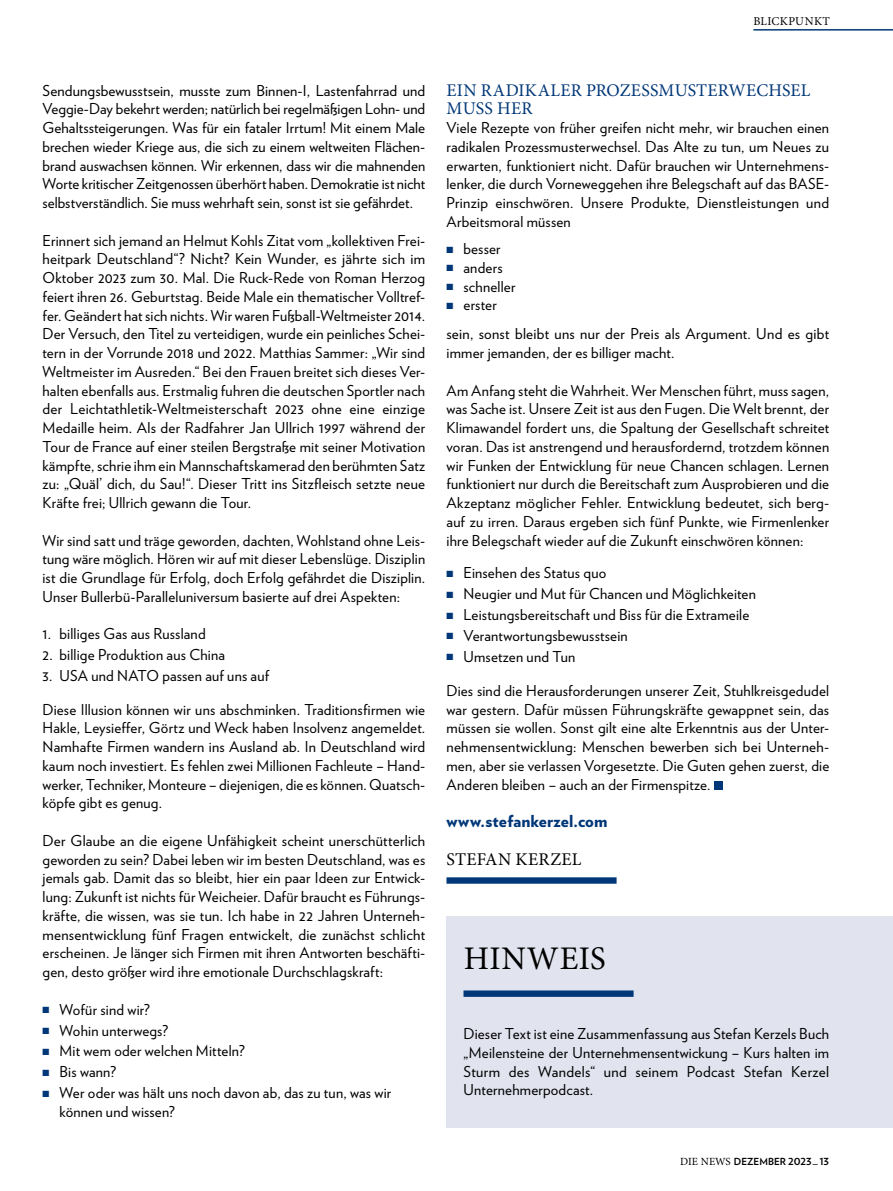
<style>
.page{position:relative;width:893px;height:1191px;background:#fff}
.page>*{position:absolute;margin:0;border:0;box-sizing:border-box;transform-origin:0 0}
.t1{font:33px "Minion Pro";letter-spacing:.02em;color:#000}
.t2{font:17.85px/18.8px "Minion Pro";letter-spacing:.01em;color:#003778}
.t3{font:17.85px "Minion Pro";letter-spacing:.01em;color:#000}
.t4{font:900 16.5px "Verlag";letter-spacing:.01em;color:#003778}
.t5{font:15px/18.8px "Verlag";letter-spacing:.01em;color:#000;text-align:justify}
.t6{font:12px "Minion Pro";letter-spacing:.03em;color:#000}
.t7{font:700 9.75px "Verlag";color:#000}
.s1{color:#003778}
.s2{font-family:"Minion Pro";font-weight:400;font-size:10.95px}
</style>
<div class="page">
<hr style="left:753px;top:29px;width:140px;height:2px;background:#003778">
<div style="left:714px;top:781px;width:9px;height:8px;background:#003778"></div>
<svg style="left:446px;top:877px;width:171px;height:6px"></svg>
<div style="left:446px;top:916px;width:447px;height:211px;background:#e1e3ef"></div>
<svg style="left:463px;top:990px;width:171px;height:6px"></svg>
<p class="t6" style="left:753px;top:13px;width:78px">BLICKPUNKT</p>
<p class="t5" style="left:43px;top:80px;width:384px">Sendungsbewusstsein, musste zum Binnen-I, Lastenfahrrad und Veggie-Day bekehrt werden; natürlich bei regelmäßigen Lohn- und Gehaltssteigerungen. Was für ein fataler Irrtum! Mit einem Male brechen wieder Kriege aus, die sich zu einem weltweiten Flächen&shy;brand auswachsen können. Wir erkennen, dass wir die mahnenden Worte kritischer Zeitgenossen überhört haben. Demokratie ist nicht selbstverständlich. Sie muss wehrhaft sein, sonst ist sie gefährdet.</p>
<p class="t5" style="left:43px;top:230px;width:384px">Erinnert sich jemand an Helmut Kohls Zitat vom „kollektiven Frei&shy;heitpark Deutschland“? Nicht? Kein Wunder, es jährte sich im Oktober 2023 zum 30. Mal. Die Ruck-Rede von Roman Herzog feiert ihren 26. Geburtstag. Beide Male ein thematischer Volltref&shy;fer. Geändert hat sich nichts. Wir waren Fußball-Weltmeister 2014.<br>Der Versuch, den Titel zu verteidigen, wurde ein peinliches Schei&shy;tern in der Vorrunde 2018 und 2022. Matthias Sammer: „Wir sind Weltmeister im Ausreden.“ Bei den Frauen breitet sich dieses Ver&shy;halten ebenfalls aus. Erstmalig fuhren die deutschen Sportler nach der Leichtathletik-Weltmeisterschaft 2023 ohne eine einzige Medaille heim. Als der Radfahrer Jan Ullrich 1997 während der Tour de France auf einer steilen Bergstraße mit seiner Motivation kämpfte, schrie ihm ein Mannschaftskamerad den berühmten Satz zu: „Quäl’ dich, du Sau!“. Dieser Tritt ins Sitzfleisch setzte neue Kräfte frei; Ullrich gewann die Tour.</p>
<p class="t5" style="left:43px;top:530px;width:384px">Wir sind satt und träge geworden, dachten, Wohlstand ohne Leis&shy;tung wäre möglich. Hören wir auf mit dieser Lebenslüge. Disziplin ist die Grundlage für Erfolg, doch Erfolg gefährdet die Disziplin.<br>Unser Bullerbü-Paralleluniversum basierte auf drei Aspekten:</p>
<p class="t5" style="left:43px;top:624px;width:165px">1. billiges Gas aus Russland</p>
<p class="t5" style="left:43px;top:645px;width:184px">2. billige Produktion aus China</p>
<p class="t5" style="left:43px;top:665px;width:228px">3. USA und NATO passen auf uns auf</p>
<p class="t5" style="left:43px;top:699px;width:384px">Diese Illusion können wir uns abschminken. Traditionsfirmen wie Hakle, Leysieffer, Görtz und Weck haben Insolvenz angemeldet.<br>Namhafte Firmen wandern ins Ausland ab. In Deutschland wird kaum noch investiert. Es fehlen zwei Millionen Fachleute – Hand&shy;werker, Techniker, Monteure – diejenigen, die es können. Quatsch&shy;köpfe gibt es genug.</p>
<p class="t5" style="left:43px;top:830px;width:384px">Der Glaube an die eigene Unfähigkeit scheint unerschütterlich geworden zu sein? Dabei leben wir im besten Deutschland, was es jemals gab. Damit das so bleibt, hier ein paar Ideen zur Entwick&shy;lung: Zukunft ist nichts für Weicheier. Dafür braucht es Führungs&shy;kräfte, die wissen, was sie tun. Ich habe in 22 Jahren Unterneh&shy;mensentwicklung fünf Fragen entwickelt, die zunächst schlicht erscheinen. Je länger sich Firmen mit ihren Antworten beschäfti&shy;gen, desto größer wird ihre emotionale Durchschlagskraft:</p>
<p class="t5" style="left:43px;top:999px;width:109px"><span class="s1">■</span> Wofür sind wir?</p>
<p class="t5" style="left:43px;top:1020px;width:127px"><span class="s1">■</span> Wohin unterwegs?</p>
<p class="t5" style="left:43px;top:1040px;width:204px"><span class="s1">■</span> Mit wem oder welchen Mitteln?</p>
<p class="t5" style="left:43px;top:1061px;width:75px"><span class="s1">■</span> Bis wann?</p>
<p class="t5" style="left:60px;top:1082px;width:333px;text-indent:-17px"><span class="s1">■</span> Wer oder was hält uns noch davon ab, das zu tun, was wir können und wissen?</p>
<p class="t2" style="left:447px;top:81px;width:365px">EIN RADIKALER -PROZESSMUSTERWECHSEL<br>MUSS HER</p>
<p class="t5" style="left:446px;top:117px;width:384px">Viele Rezepte von früher greifen nicht mehr, wir brauchen einen radikalen Prozessmusterwechsel. Das Alte zu tun, um Neues zu erwarten, funktioniert nicht. Dafür brauchen wir Unternehmens&shy;lenker, die durch Vorneweggehen ihre Belegschaft auf das BASE-Prinzip einschwören. Unsere Produkte, Dienstleistungen und Arbeitsmoral müssen</p>
<p class="t5" style="left:446px;top:238px;width:56px"><span class="s1">■</span> besser</p>
<p class="t5" style="left:446px;top:257px;width:58px"><span class="s1">■</span> anders</p>
<p class="t5" style="left:446px;top:276px;width:70px"><span class="s1">■</span> schneller</p>
<p class="t5" style="left:446px;top:290px;width:384px;line-height:29px"><span class="s1">■</span> erster<br>sein, sonst bleibt uns nur der Preis als Argument. Und es gibt</p>
<p class="t5" style="left:446px;top:342px;width:229px">immer jemanden, der es billiger macht.</p>
<p class="t5" style="left:446px;top:380px;width:384px">Am Anfang steht die Wahrheit. Wer Menschen führt, muss sagen, was Sache ist. Unsere Zeit ist aus den Fugen. Die Welt brennt, der Klimawandel fordert uns, die Spaltung der Gesellschaft schreitet voran. Das ist anstrengend und herausfordernd, trotzdem können wir Funken der Entwicklung für neue Chancen schlagen. Lernen funktioniert nur durch die Bereitschaft zum Ausprobieren und die Akzeptanz möglicher Fehler. Entwicklung bedeutet, sich berg&shy;auf zu irren. Daraus ergeben sich fünf Punkte, wie Firmenlenker ihre Belegschaft wieder auf die Zukunft einschwören können:</p>
<p class="t5" style="left:446px;top:563px;width:161px"><span class="s1">■</span> Einsehen des Status quo</p>
<p class="t5" style="left:446px;top:583px;width:311px"><span class="s1">■</span> Neugier und Mut für Chancen und Möglichkeiten</p>
<p class="t5" style="left:446px;top:604px;width:304px"><span class="s1">■</span> Leistungsbereitschaft und Biss für die Extrameile</p>
<p class="t5" style="left:446px;top:625px;width:183px"><span class="s1">■</span> Verantwortungsbewusstsein</p>
<p class="t5" style="left:446px;top:646px;width:130px"><span class="s1">■</span> Umsetzen und Tun</p>
<p class="t5" style="left:446px;top:680px;width:384px">Dies sind die Herausforderungen unserer Zeit, Stuhlkreisgedudel war gestern. Dafür müssen Führungskräfte gewappnet sein, das müssen sie wollen. Sonst gilt eine alte Erkenntnis aus der Unter&shy;nehmensentwicklung: Menschen bewerben sich bei Unterneh&shy;men, aber sie verlassen Vorgesetzte. Die Guten gehen zuerst, die Anderen bleiben – auch an der Firmenspitze.</p>
<p class="t4" style="left:446px;top:807px;width:162px">www.stefankerzel.com</p>
<p class="t3" style="left:447px;top:847px;width:136px">STEFAN KERZEL</p>
<h1 class="t1" style="left:464px;top:936px;width:143px">HINWEIS</h1>
<p class="t5" style="left:463px;top:1023px;width:367px">Dieser Text ist eine Zusammenfassung aus Stefan Kerzels Buch „Meilensteine der Unternehmensentwickung – Kurs halten im Sturm des Wandels“ und seinem Podcast Stefan Kerzel Unternehmerpodcast.</p>
<p class="t7" style="left:680px;top:1153px;width:151px"><span class="s2">DIE NEWS</span> DEZEMBER 2023 _ 13</p>
</div>
